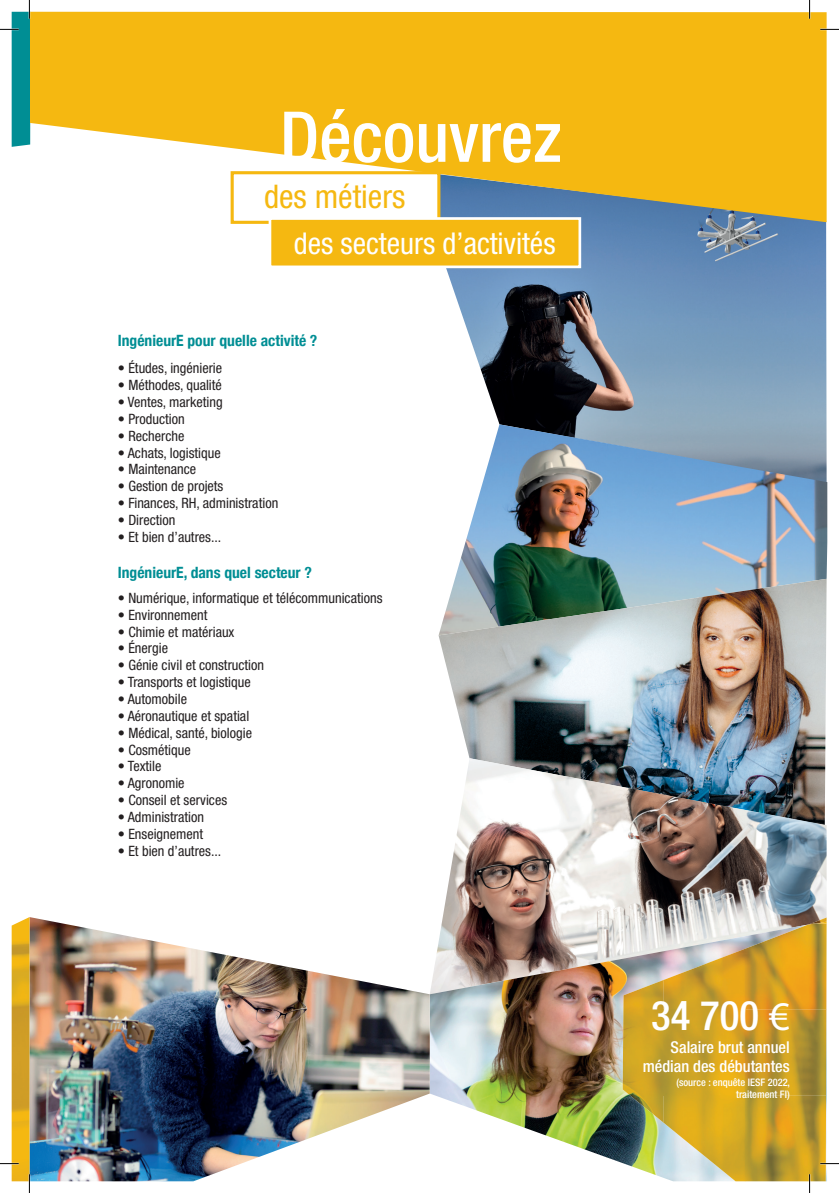
<style>
.page{position:relative;width:839px;height:1193px;background:#fff}
.page>*{position:absolute;margin:0;border:0;box-sizing:border-box;transform-origin:0 0}
.t1{font:500 condensed 70.12px "Helvetica Neue";color:#fff}
.t2{font:500 condensed 40.88px "Helvetica Neue";color:#fff}
.t3{font:condensed 32.62px "Helvetica Neue";color:#f5b811}
.t4{font:condensed 30.12px "Helvetica Neue";color:#fff}
.t5{font:500 condensed 16.38px/18.8px "Helvetica Neue";color:#fff;text-align:right}
.t6{font:700 condensed 15.5px "Helvetica Neue";color:#008e94}
.t7{font:condensed 14.25px "Helvetica Neue";color:#231f20}
.t8{font:500 condensed 10.38px/11.6px "Helvetica Neue";color:#fff;text-align:right}
.s1{font-family:"Myriad Pro";font-weight:400;font-stretch:normal}
</style>
<div class="page">
<img style="left:446px;top:222px;width:380px;height:202px">
<img style="left:455px;top:424px;width:372px;height:211px">
<img style="left:438px;top:579px;width:388px;height:179px">
<img style="left:441px;top:758px;width:385px;height:165px">
<img style="left:429px;top:923px;width:315px;height:255px">
<img style="left:12px;top:917px;width:417px;height:264px">
<img style="left:12px;top:917px;width:17px;height:8px">
<img style="left:807px;top:917px;width:19px;height:6px">
<img style="left:663px;top:948px;width:81px;height:233px">
<img style="left:744px;top:923px;width:82px;height:258px">
<img style="left:622px;top:980px;width:41px;height:142px">
<svg style="left:30px;top:12px;width:796px;height:210px;background:#edbd37"></svg>
<div style="left:230px;top:171px;width:210px;height:53px;background:#fff;border:3px solid #f5b811"></div>
<div style="left:268px;top:217px;width:313px;height:51px;background:#f5b811;border:3px solid #fff"></div>
<svg style="left:820px;top:29px;width:18px;height:1px"></svg>
<svg style="left:0;top:1162px;width:19px;height:2px"></svg>
<svg style="left:820px;top:1162px;width:18px;height:2px"></svg>
<svg style="left:0;top:0;width:30px;height:147px"></svg>
<svg style="left:29px;top:1174px;width:1px;height:19px"></svg>
<svg style="left:808px;top:0;width:2px;height:19px"></svg>
<svg style="left:808px;top:1174px;width:2px;height:19px"></svg>
<h1 class="t1" style="left:280px;top:95px;width:283px">Découvrez</h1>
<h3 class="t3" style="left:264px;top:177px;width:143px">des métiers</h3>
<h3 class="t4" style="left:293px;top:226px;width:263px">des secteurs d’activités</h3>
<p class="t6" style="left:118px;top:327px;width:201px">IngénieurE pour quelle activité ?</p>
<p class="t7" style="left:118px;top:360px;width:106px">• Études, ingénierie</p>
<p class="t7" style="left:118px;top:377px;width:106px">• Méthodes, qualité</p>
<p class="t7" style="left:118px;top:394px;width:106px">• Ventes, marketing</p>
<p class="t7" style="left:118px;top:410px;width:68px">• Production</p>
<p class="t7" style="left:118px;top:427px;width:68px">• Recherche</p>
<p class="t7" style="left:118px;top:444px;width:104px">• Achats, logistique</p>
<p class="t7" style="left:118px;top:461px;width:80px">• Maintenance</p>
<p class="t7" style="left:118px;top:478px;width:107px">• Gestion de projets</p>
<p class="t7" style="left:118px;top:495px;width:162px">• Finances, RH, administration</p>
<p class="t7" style="left:118px;top:512px;width:59px">• Direction</p>
<p class="t7" style="left:118px;top:528px;width:105px">• Et bien d’autres...</p>
<p class="t6" style="left:118px;top:560px;width:196px">IngénieurE, dans quel secteur ?</p>
<p class="t7" style="left:118px;top:589px;width:266px">• Numérique, informatique et télécommunications</p>
<p class="t7" style="left:118px;top:606px;width:91px">• Environnement</p>
<p class="t7" style="left:118px;top:623px;width:118px">• Chimie et matériaux</p>
<p class="t7" style="left:118px;top:640px;width:52px">• Énergie</p>
<p class="t7" style="left:118px;top:657px;width:148px">• Génie civil et construction</p>
<p class="t7" style="left:118px;top:674px;width:134px">• Transports et logistique</p>
<p class="t7" style="left:118px;top:690px;width:71px">• Automobile</p>
<p class="t7" style="left:118px;top:707px;width:133px">• Aéronautique et spatial</p>
<p class="t7" style="left:118px;top:724px;width:136px">• Médical, santé, biologie</p>
<p class="t7" style="left:118px;top:741px;width:74px">• Cosmétique</p>
<p class="t7" style="left:118px;top:758px;width:45px">• Textile</p>
<p class="t7" style="left:118px;top:775px;width:68px">• Agronomie</p>
<p class="t7" style="left:118px;top:792px;width:111px">• Conseil et services</p>
<p class="t7" style="left:118px;top:808px;width:88px">• Administration</p>
<p class="t7" style="left:118px;top:825px;width:87px">• Enseignement</p>
<p class="t7" style="left:118px;top:842px;width:105px">• Et bien d’autres...</p>
<h2 class="t2" style="left:651px;top:990px;width:140px">34 700 <span class="s1">€</span></h2>
<p class="t5" style="left:642px;top:1037px;width:148px">Salaire brut annuel médian des débutantes</p>
<p class="t8" style="left:676px;top:1076px;width:115px">(source : enquête IESF 2022, traitement FI)</p>
</div>
